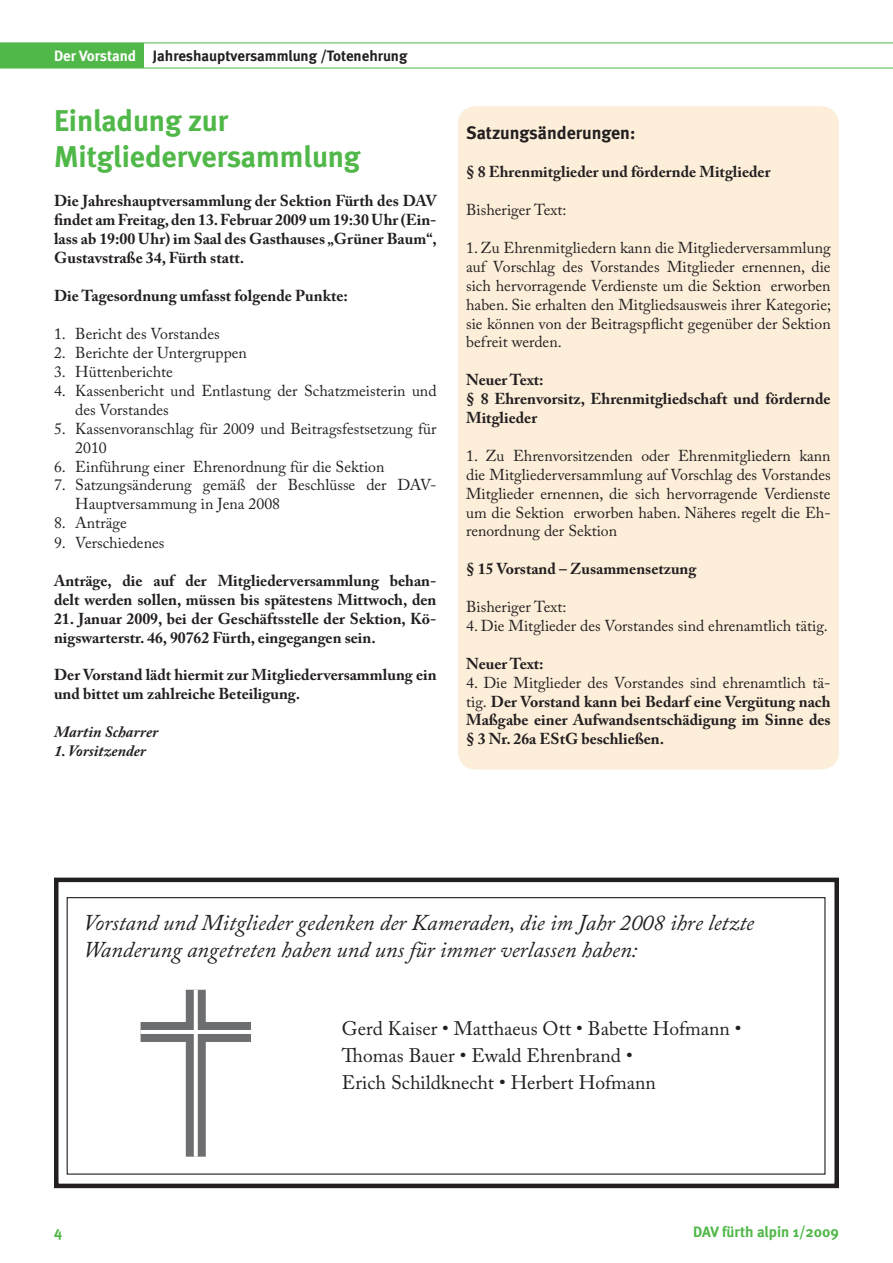
<style>
.page{position:relative;width:893px;height:1263px;background:#fff}
.page>*{position:absolute;margin:0;border:0;box-sizing:border-box;transform-origin:0 0}
.t1{font:700 30px/36px "Meta";color:#50b848}
.t2{font:italic 22.5px/27px "Adobe Caslon Pro";color:#231f20}
.t3{font:19.5px/27px "Adobe Caslon Pro";color:#231f20}
.t4{font:700 18px "Meta";color:#231f20}
.t5{font:15.75px/18.9px "Adobe Caslon Pro";color:#231f20}
.t6{font:700 15.75px/18.9px "Adobe Caslon Pro";color:#231f20}
.t7{font:italic 700 15.75px "Adobe Caslon Pro";color:#231f20}
.t8{font:700 15px "Meta";color:#231f20}
.t9{font:700 15px "Meta";color:#50b848}
.s1{color:#fff}
.s2{font-weight:400}
</style>
<div class="page">
<hr style="left:0;top:68px;width:893px;height:1px;background:#50b848">
<hr style="left:0;top:43px;width:893px;height:1px;background:#50b848">
<div style="left:458px;top:106px;width:381px;height:664px;background:#fceed9;border-radius:18px"></div>
<div style="left:0;top:43px;width:143px;height:25px;background:#50b848"></div>
<div style="left:54px;top:878px;width:785px;height:310px;border:4px solid #231f20"></div>
<div style="left:141px;top:1022px;width:110px;height:20px;background:#6d6e70"></div>
<div style="left:186px;top:990px;width:20px;height:167px;background:#6d6e70"></div>
<hr style="left:141px;top:1030px;width:110px;height:4px;background:#fff">
<svg style="left:194px;top:990px;width:4px;height:167px"></svg>
<p class="t8" style="left:54px;top:51px;width:355px"><span class="s1">Der Vorstand</span> Jahreshauptversammlung /Totenehrung</p>
<h1 class="t1" style="left:54px;top:105px;width:308px">Einladung zur<br>Mitgliederversammlung</h1>
<p class="t6" style="left:54px;top:193px;width:385px;text-align:justify">Die Jahreshauptversammlung der Sektion Fürth des DAV findet am Freitag, den 13. Februar 2009 um 19:30 Uhr (Ein&shy;lass ab 19:00 Uhr) im Saal des Gasthauses „Grüner Baum“, Gustavstraße 34, Fürth statt.</p>
<p class="t6" style="left:54px;top:288px;width:295px">Die Tagesordnung umfasst folgende Punkte:</p>
<p class="t5" style="left:54px;top:326px;width:167px">1. Bericht des Vorstandes</p>
<p class="t5" style="left:54px;top:345px;width:194px">2. Berichte der Untergruppen</p>
<p class="t5" style="left:54px;top:364px;width:120px">3. Hüttenberichte</p>
<p class="t5" style="left:75px;top:383px;width:363px;text-indent:-21px">4. Kassenbericht und Entlastung der Schatzmeisterin und des Vorstandes</p>
<p class="t5" style="left:75px;top:421px;width:363px;text-indent:-21px">5. Kassenvoranschlag für 2009 und Beitragsfestsetzung für<br>2010</p>
<p class="t5" style="left:54px;top:459px;width:332px">6. Einführung einer Ehrenordnung für die Sektion</p>
<p class="t5" style="left:75px;top:478px;width:363px;text-indent:-21px">7. Satzungsänderung gemäß der Beschlüsse der DAV-<br>Hauptversammung in Jena 2008</p>
<p class="t5" style="left:54px;top:515px;width:74px">8. Anträge</p>
<p class="t5" style="left:54px;top:535px;width:112px">9. Verschiedenes</p>
<p class="t6" style="left:54px;top:573px;width:384px">Anträge, die auf der Mitgliederversammlung behan&shy;delt werden sollen, müssen bis spätestens Mittwoch, den</p>
<p class="t6" style="left:54px;top:611px;width:384px">21. Januar 2009, bei der Geschäftsstelle der Sektion, Kö&shy;nigswarterstr. 46, 90762 Fürth, eingegangen sein.</p>
<p class="t6" style="left:54px;top:668px;width:384px">Der Vorstand lädt hiermit zur Mitgliederversammlung ein und bittet um zahlreiche Beteiligung.</p>
<p class="t7" style="left:54px;top:726px;width:106px">Martin Scharrer</p>
<p class="t7" style="left:54px;top:744px;width:94px">1. Vorsitzender</p>
<p class="t4" style="left:466px;top:127px;width:171px">Satzungsänderungen:</p>
<p class="t6" style="left:466px;top:165px;width:306px">§ 8 Ehrenmitglieder und fördernde Mitglieder</p>
<p class="t5" style="left:466px;top:202px;width:102px">Bisheriger Text:</p>
<p class="t5" style="left:466px;top:240px;width:366px;text-align:justify">1. Zu Ehrenmitgliedern kann die Mitgliederversammlung auf Vorschlag des Vorstandes Mitglieder ernennen, die sich hervorragende Verdienste um die Sektion erworben haben. Sie erhalten den Mitgliedsausweis ihrer Kategorie; sie können von der Beitragspflicht gegenüber der Sektion befreit werden.</p>
<p class="t6" style="left:466px;top:372px;width:366px">Neuer Text:<br>§ 8 Ehrenvorsitz, Ehrenmitgliedschaft und fördernde<br>Mitglieder</p>
<p class="t5" style="left:466px;top:448px;width:366px;text-align:justify">1. Zu Ehrenvorsitzenden oder Ehrenmitgliedern kann die Mitgliederversammlung auf Vorschlag des Vorstandes Mitglieder ernennen, die sich hervorragende Verdienste um die Sektion erworben haben. Näheres regelt die Eh&shy;renordnung der Sektion</p>
<p class="t6" style="left:466px;top:561px;width:232px">§ 15 Vorstand – Zusammensetzung</p>
<p class="t5" style="left:466px;top:599px;width:102px">Bisheriger Text:</p>
<p class="t5" style="left:466px;top:618px;width:363px">4. Die Mitglieder des Vorstandes sind ehrenamtlich tätig.</p>
<p class="t6" style="left:466px;top:656px;width:79px">Neuer Text:</p>
<p class="t6" style="left:466px;top:675px;width:366px;text-align:justify"><span class="s2">4. Die Mitglieder des Vorstandes sind ehrenamtlich tä&shy;tig.</span> Der Vorstand kann bei Bedarf eine Vergütung nach Maßgabe einer Aufwandsentschädigung im Sinne des § 3 Nr. 26a EStG beschließen.</p>
<h2 class="t2" style="left:84px;top:911px;width:672px">Vorstand und Mitglieder gedenken der Kameraden, die im Jahr 2008 ihre letzte<br>Wanderung angetreten haben und uns für immer verlassen haben:</h2>
<p class="t3" style="left:342px;top:1017px;width:401px">Gerd Kaiser • Matthaeus Ott • Babette Hofmann •<br>Thomas Bauer • Ewald Ehrenbrand •<br>Erich Schildknecht • Herbert Hofmann</p>
<p class="t9" style="left:54px;top:1226px;width:9px">4</p>
<p class="t9" style="left:693px;top:1226px;width:147px">DAV fürth alpin 1/2009</p>
</div>
